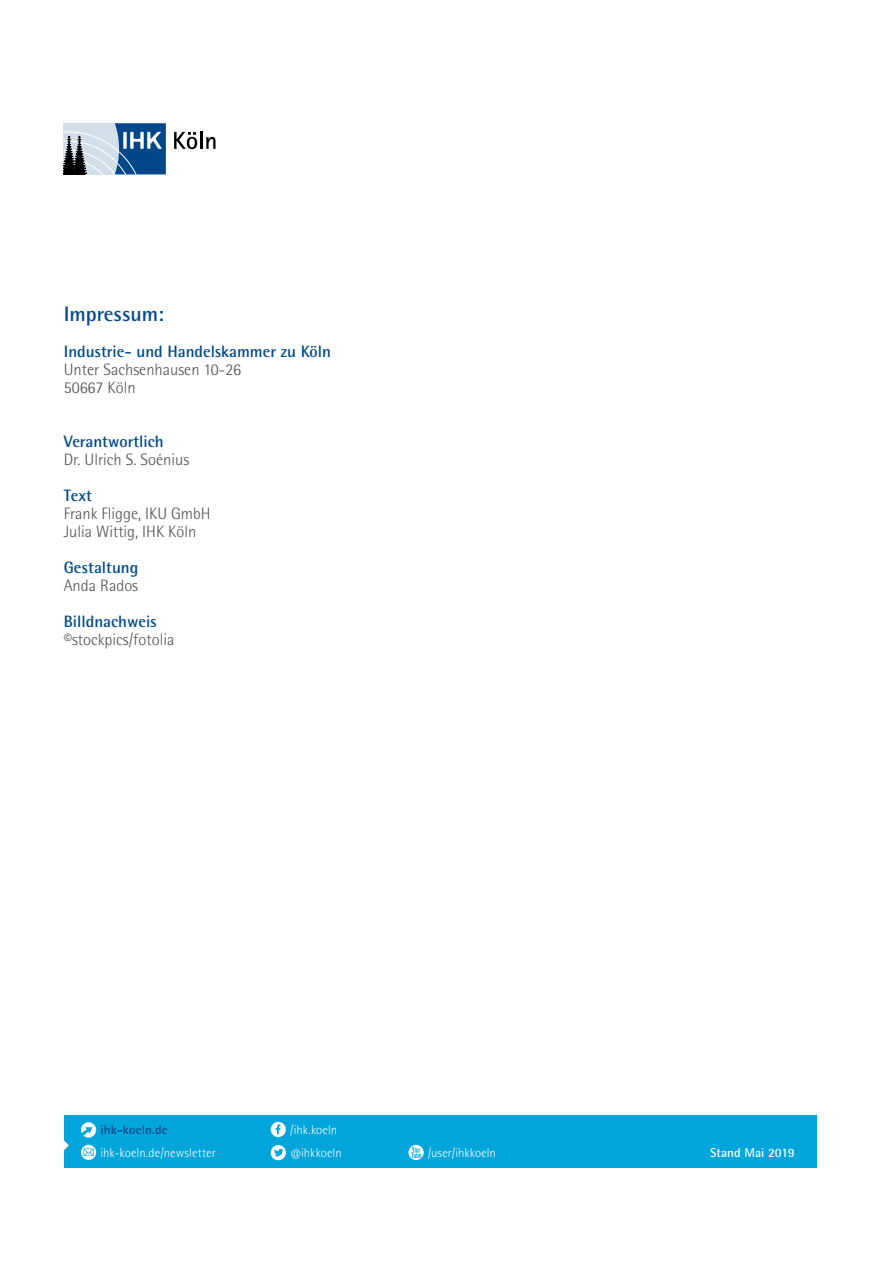
<style>
.page{position:relative;width:893px;height:1263px;background:#fff}
.page>*{position:absolute;margin:0;border:0;box-sizing:border-box;transform-origin:0 0}
.t1{font:700 21px "Rotis Semi Sans Pro";color:#004a8e}
.t2{font:300 16.5px/18px "Rotis Semi Sans Pro";color:#504e53}
.t3{font:700 16.5px "Rotis Semi Sans Pro";color:#004a8e}
.t4{font:300 12.75px/23.1px "Rotis Semi Sans Pro";color:#fff}
.t5{font:700 12.75px "Rotis Semi Sans Pro";letter-spacing:.01em;color:#004a8e}
.t6{font:700 12.75px "Rotis Semi Sans Pro";color:#fff}
</style>
<div class="page">
<svg style="left:63px;top:123px;width:103px;height:51px;background:#6f90af"></svg>
<svg style="left:174px;top:132px;width:41px;height:17px"></svg>
<div style="left:64px;top:1115px;width:752px;height:52px;background:#00a5db"></div>
<svg style="left:64px;top:1140px;width:5px;height:10px"></svg>
<svg style="left:81px;top:1122px;width:15px;height:15px"></svg>
<svg style="left:81px;top:1145px;width:15px;height:15px"></svg>
<svg style="left:84px;top:1148px;width:10px;height:8px"></svg>
<svg style="left:408px;top:1145px;width:16px;height:15px"></svg>
<svg style="left:411px;top:1147px;width:10px;height:11px"></svg>
<div style="left:271px;top:1122px;width:15px;height:15px;background:#fff;border-radius:50%"></div>
<svg style="left:275px;top:1124px;width:5px;height:10px"></svg>
<div style="left:271px;top:1145px;width:15px;height:15px;background:#fff;border-radius:50%"></div>
<svg style="left:274px;top:1149px;width:9px;height:7px"></svg>
<p class="t1" style="left:64px;top:301px;width:102px">Impressum:</p>
<p class="t3" style="left:64px;top:342px;width:269px">Industrie- und Handelskammer zu Köln</p>
<p class="t2" style="left:64px;top:361px;width:179px">Unter Sachsenhausen 10-26<br>50667 Köln</p>
<p class="t3" style="left:64px;top:432px;width:101px">Verantwortlich</p>
<p class="t2" style="left:64px;top:451px;width:127px">Dr. Ulrich S. Soénius</p>
<p class="t3" style="left:64px;top:486px;width:30px">Text</p>
<p class="t2" style="left:64px;top:505px;width:148px">Frank Fligge, IKU GmbH<br>Julia Wittig, IHK Köln</p>
<p class="t3" style="left:64px;top:558px;width:76px">Gestaltung</p>
<p class="t2" style="left:64px;top:577px;width:76px">Anda Rados</p>
<p class="t3" style="left:64px;top:612px;width:94px">Billdnachweis</p>
<p class="t2" style="left:64px;top:631px;width:112px">©stockpics/fotolia</p>
<p class="t4" style="left:290px;top:1118px;width:53px">/ihk.koeln @ihkkoeln</p>
<p class="t5" style="left:100px;top:1122px;width:69px">ihk-koeln.de</p>
<p class="t4" style="left:100px;top:1141px;width:117px">ihk-koeln.de/newsletter</p>
<p class="t4" style="left:428px;top:1141px;width:70px">/user/ihkkoeln</p>
<p class="t6" style="left:710px;top:1145px;width:86px">Stand Mai 2019</p>
</div>
